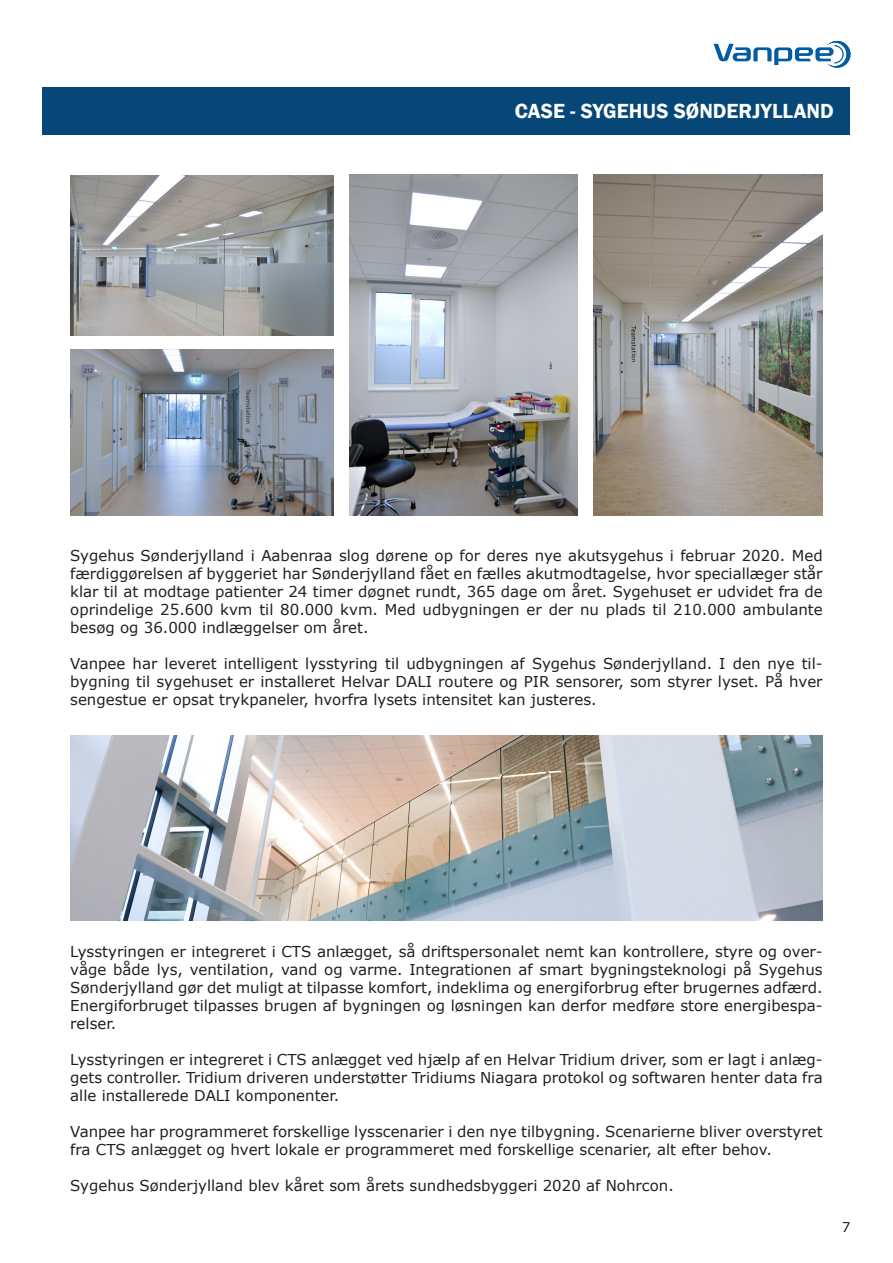
<style>
.page{position:relative;width:893px;height:1263px;background:#fff}
.page>*{position:absolute;margin:0;border:0;box-sizing:border-box;transform-origin:0 0}
.A-Titre_bandeau_C14{font:600 21px "Franklin Gothic";color:#fff}
.t1{font:15px/18px "Verdana";color:#231f20;text-align:justify}
.t2{font:13.5px "Verdana";color:#231f20}
</style>
<div class="page">
<div style="left:43px;top:87px;width:807px;height:47px;background:#074778"></div>
<svg style="left:713px;top:41px;width:137px;height:27px"></svg>
<img style="left:349px;top:175px;width:229px;height:341px">
<img style="left:594px;top:175px;width:229px;height:341px">
<img style="left:70px;top:349px;width:263px;height:167px">
<img style="left:70px;top:175px;width:263px;height:160px">
<img style="left:70px;top:736px;width:753px;height:185px">
<p class="A-Titre_bandeau_C14" style="left:515px;top:98px;width:320px">CASE - SYGEHUS SØNDERJYLLAND</p>
<p class="t1" style="left:70px;top:546px;width:754px">Sygehus Sønderjylland i Aabenraa slog dørene op for deres nye akutsygehus i februar 2020. Med færdiggørelsen af byggeriet har Sønderjylland fået en fælles akutmodtagelse, hvor speciallæger står klar til at modtage patienter 24 timer døgnet rundt, 365 dage om året. Sygehuset er udvidet fra de oprindelige 25.600 kvm til 80.000 kvm. Med udbygningen er der nu plads til 210.000 ambulante besøg og 36.000 indlæggelser om året.</p>
<p class="t1" style="left:70px;top:654px;width:754px">Vanpee har leveret intelligent lysstyring til udbygningen af Sygehus Sønderjylland. I den nye til&shy;bygning til sygehuset er installeret Helvar DALI routere og PIR sensorer, som styrer lyset. På hver sengestue er opsat trykpaneler, hvorfra lysets intensitet kan justeres.</p>
<p class="t1" style="left:70px;top:942px;width:754px">Lysstyringen er integreret i CTS anlægget, så driftspersonalet nemt kan kontrollere, styre og over&shy;våge både lys, ventilation, vand og varme. Integrationen af smart bygningsteknologi på Sygehus Sønderjylland gør det muligt at tilpasse komfort, indeklima og energiforbrug efter brugernes adfærd.<br>Energiforbruget tilpasses brugen af bygningen og løsningen kan derfor medføre store energibespa&shy;relser.</p>
<p class="t1" style="left:70px;top:1050px;width:754px">Lysstyringen er integreret i CTS anlægget ved hjælp af en Helvar Tridium driver, som er lagt i anlæg&shy;gets controller. Tridium driveren understøtter Tridiums Niagara protokol og softwaren henter data fra alle installerede DALI komponenter.</p>
<p class="t1" style="left:70px;top:1122px;width:754px">Vanpee har programmeret forskellige lysscenarier i den nye tilbygning. Scenarierne bliver overstyret fra CTS anlægget og hvert lokale er programmeret med forskellige scenarier, alt efter behov.</p>
<p class="t1" style="left:70px;top:1176px;width:605px">Sygehus Sønderjylland blev kåret som årets sundhedsbyggeri 2020 af Nohrcon.</p>
<p class="t2" style="left:842px;top:1218px;width:10px">7</p>
</div>
